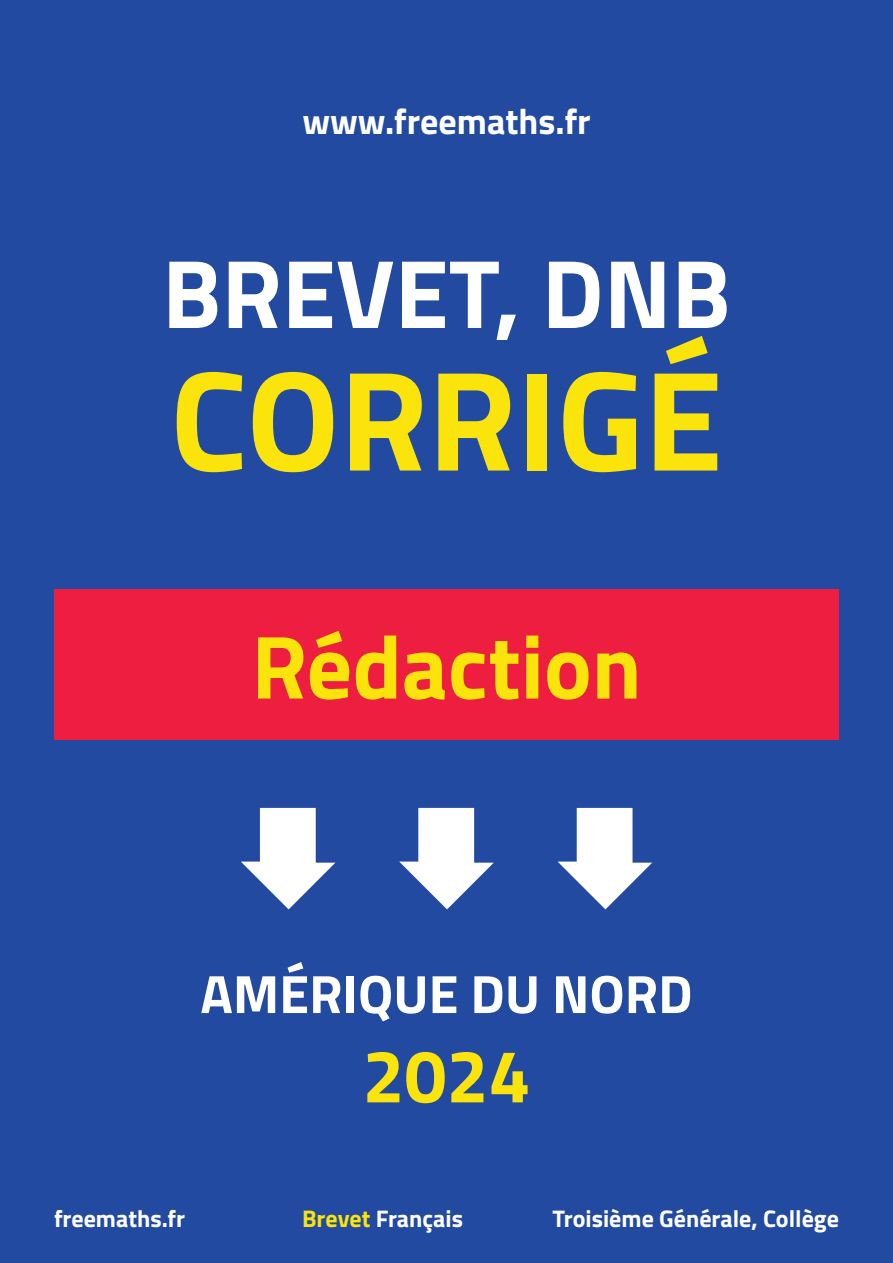
<style>
.page{position:relative;width:893px;height:1263px;background:#214aa0}
.page>*{position:absolute;margin:0;border:0;box-sizing:border-box;transform-origin:0 0}
.t1{font:700 142.5px "Titillium";color:#fbe30c}
.t2{font:700 97.5px "Titillium";color:#fff}
.t3{font:700 90px "Titillium";color:#fbe30c}
.t4{font:700 75px "Titillium";color:#fbe30c}
.t5{font:700 54px "Titillium";color:#fff}
.t6{font:700 36px "Titillium";color:#fff}
.t7{font:700 24px "Titillium";color:#fff}
.s1{color:#fbe30c}
</style>
<div class="page">
<svg style="left:241px;top:808px;width:94px;height:101px"></svg>
<svg style="left:399px;top:808px;width:95px;height:101px"></svg>
<svg style="left:558px;top:808px;width:94px;height:101px"></svg>
<div style="left:54px;top:589px;width:785px;height:151px;background:#ed1e40"></div>
<h3 class="t6" style="left:302px;top:94px;width:290px">www.freemaths.fr</h3>
<h2 class="t2" style="left:162px;top:219px;width:570px">BREVET, DNB</h2>
<h1 class="t1" style="left:170px;top:312px;width:554px">CORRIGÉ</h1>
<h3 class="t3" style="left:251px;top:598px;width:392px">Rédaction</h3>
<p class="t5" style="left:200px;top:953px;width:494px">AMÉRIQUE DU NORD</p>
<h3 class="t4" style="left:362px;top:1019px;width:169px">2024</h3>
<p class="t7" style="left:54px;top:1200px;width:133px">freemaths.fr</p>
<p class="t7" style="left:302px;top:1200px;width:162px"><span class="s1">Brevet</span> Français</p>
<p class="t7" style="left:552px;top:1200px;width:288px">Troisième Générale, Collège</p>
</div>
